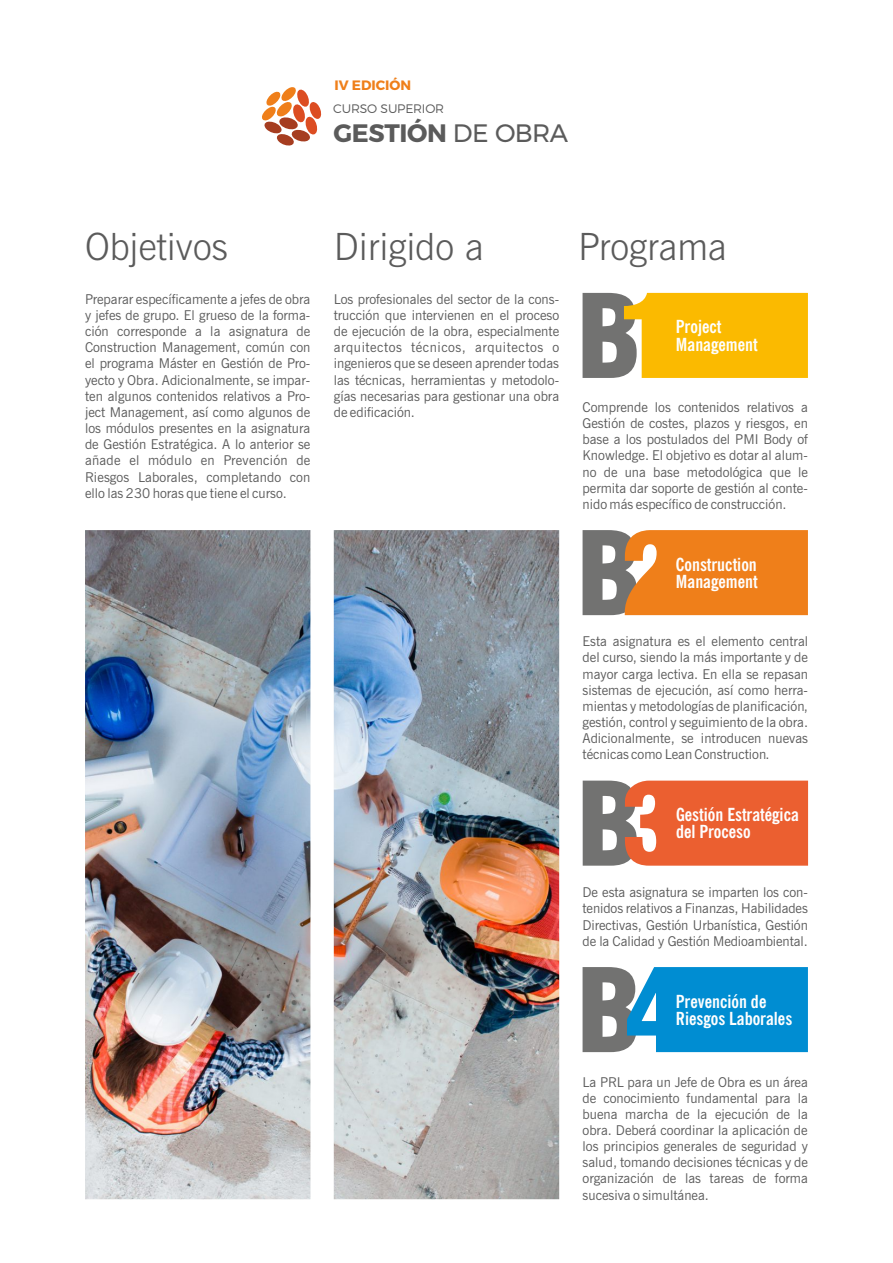
<style>
.page{position:relative;width:893px;height:1263px;background:#fff}
.page>*{position:absolute;margin:0;border:0;box-sizing:border-box;transform-origin:0 0}
.t1{font:300 37.5px "News Gothic BT";color:#5b5b5b}
.t2{font:700 25.2px "Montserrat";letter-spacing:-.015em;color:#5b5b5b}
.t3{font:700 condensed 18px/17.4px "News Gothic BT";color:#fefefe}
.t4{font:700 13.65px "Montserrat";color:#ef7f1a}
.t5{font:13.5px/16.2px "News Gothic BT";color:#5b5b5b;text-align:justify}
.t6{font:300 12.3px "Montserrat";letter-spacing:-.015em;color:#5b5b5b}
.s1{font-weight:400}
</style>
<div class="page">
<svg style="left:583px;top:967px;width:225px;height:85px;background:#2a91c3"></svg>
<svg style="left:583px;top:293px;width:225px;height:85px;background:#e1b025"></svg>
<svg style="left:583px;top:530px;width:225px;height:85px;background:#d98436"></svg>
<svg style="left:583px;top:781px;width:225px;height:85px;background:#d76e4b"></svg>
<img style="left:85px;top:530px;width:474px;height:669px">
<svg style="left:262px;top:87px;width:60px;height:59px"></svg>
<p class="t4" style="left:334px;top:77px;width:78px">IV EDICIÓN</p>
<p class="t6" style="left:333px;top:101px;width:112px">CURSO SUPERIOR</p>
<h2 class="t2" style="left:333px;top:117px;width:236px">GESTIÓN <span class="s1">DE OBRA</span></h2>
<h1 class="t1" style="left:85px;top:232px;width:144px">Objetivos</h1>
<p class="t5" style="left:85px;top:292px;width:227px">Preparar específicamente a jefes de obra y jefes de grupo. El grueso de la forma&shy;ción corresponde a la asignatura de Construction Management, común con el programa Máster en Gestión de Pro&shy;yecto y Obra. Adicionalmente, se impar&shy;ten algunos contenidos relativos a Pro&shy;ject Management, así como algunos de los módulos presentes en la asignatura de Gestión Estratégica. A lo anterior se añade el módulo en Prevención de Riesgos Laborales, completando con ello las 230 horas que tiene el curso.</p>
<h1 class="t1" style="left:334px;top:232px;width:152px">Dirigido a</h1>
<p class="t5" style="left:334px;top:292px;width:227px">Los profesionales del sector de la cons&shy;trucción que intervienen en el proceso de ejecución de la obra, especialmente arquitectos técnicos, arquitectos o ingenieros que se deseen aprender todas las técnicas, herramientas y metodolo&shy;gías necesarias para gestionar una obra de edificación.</p>
<h1 class="t1" style="left:578px;top:232px;width:150px">Programa</h1>
<h3 class="t3" style="left:676px;top:320px;width:83px">Project<br>Management</h3>
<p class="t5" style="left:583px;top:400px;width:227px">Comprende los contenidos relativos a Gestión de costes, plazos y riesgos, en base a los postulados del PMI Body of Knowledge. El objetivo es dotar al alum&shy;no de una base metodológica que le permita dar soporte de gestión al conte&shy;nido más específico de construcción.</p>
<h3 class="t3" style="left:676px;top:557px;width:83px">Construction<br>Management</h3>
<p class="t5" style="left:583px;top:635px;width:227px">Esta asignatura es el elemento central del curso, siendo la más importante y de mayor carga lectiva. En ella se repasan sistemas de ejecución, así como herra&shy;mientas y metodologías de planificación, gestión, control y seguimiento de la obra.<br>Adicionalmente, se introducen nuevas técnicas como Lean Construction.</p>
<h3 class="t3" style="left:676px;top:808px;width:124px">Gestión Estratégica del Proceso</h3>
<p class="t5" style="left:583px;top:886px;width:227px">De esta asignatura se imparten los con&shy;tenidos relativos a Finanzas, Habilidades Directivas, Gestión Urbanística, Gestión de la Calidad y Gestión Medioambiental.</p>
<h3 class="t3" style="left:676px;top:994px;width:118px">Prevención de<br>Riesgos Laborales</h3>
<p class="t5" style="left:583px;top:1075px;width:227px">La PRL para un Jefe de Obra es un área de conocimiento fundamental para la buena marcha de la ejecución de la obra. Deberá coordinar la aplicación de los principios generales de seguridad y salud, tomando decisiones técnicas y de organización de las tareas de forma sucesiva o simultánea.</p>
</div>
